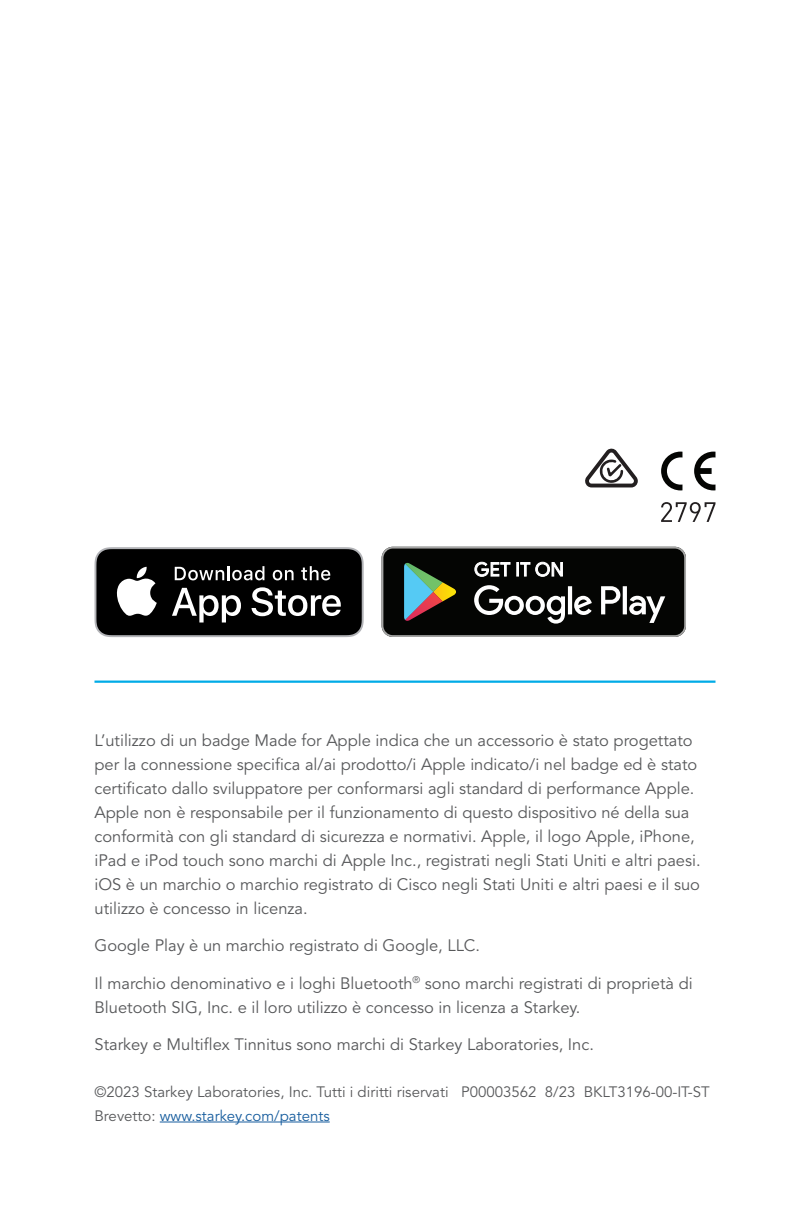
<style>
.page{position:relative;width:810px;height:1215px;background:#fff}
.page>*{position:absolute;margin:0;border:0;box-sizing:border-box;transform-origin:0 0}
.FDA{font:16.5px/24px "Avenir LT SLI Std Book";color:#57585a}
.t1{font:15px "Avenir LT SLI Std Book";color:#57585a}
.t2{font:15px "Avenir LT SLI Std Book";color:#175d9e}
.s1{color:#57585a}
</style>
<div class="page">
<hr style="left:160px;top:1121px;width:170px;height:2px;background:#175d9e">
<hr style="left:94px;top:681px;width:622px;height:2px;background:#00abe7">
<svg style="left:94px;top:547px;width:265px;height:90px;background:#343434"></svg>
<svg style="left:382px;top:547px;width:304px;height:90px;background:#2d302d"></svg>
<svg style="left:585px;top:448px;width:53px;height:39px"></svg>
<svg style="left:661px;top:502px;width:55px;height:20px"></svg>
<svg style="left:661px;top:452px;width:21px;height:38px"></svg>
<svg style="left:694px;top:452px;width:22px;height:38px"></svg>
<p class="FDA" style="left:94px;top:729px;width:608px">L’utilizzo di un badge Made for Apple indica che un accessorio è stato progettato per la connessione specifica al/ai prodotto/i Apple indicato/i nel badge ed è stato certificato dallo sviluppatore per conformarsi agli standard di performance Apple.<br>Apple non è responsabile per il funzionamento di questo dispositivo né della sua conformità con gli standard di sicurezza e normativi. Apple, il logo Apple, iPhone, iPad e iPod touch sono marchi di Apple Inc., registrati negli Stati Uniti e altri paesi. iOS è un marchio o marchio registrato di Cisco negli Stati Uniti e altri paesi e il suo utilizzo è concesso in licenza.</p>
<p class="FDA" style="left:94px;top:934px;width:387px">Google Play è un marchio registrato di Google, LLC.</p>
<p class="FDA" style="left:94px;top:972px;width:600px">Il marchio denominativo e i loghi Bluetooth<sup>®</sup> sono marchi registrati di proprietà di<br>Bluetooth SIG, Inc. e il loro utilizzo è concesso in licenza a Starkey.</p>
<p class="FDA" style="left:94px;top:1033px;width:501px">Starkey e Multiflex Tinnitus sono marchi di Starkey Laboratories, Inc.</p>
<p class="t1" style="left:94px;top:1083px;width:617px">©2023 Starkey Laboratories, Inc. Tutti i diritti riservati P00003562 8/23 BKLT3196-00-IT-ST</p>
<p class="t2" style="left:94px;top:1107px;width:237px"><span class="s1">Brevetto:</span> www.starkey.com/patents</p>
</div>
